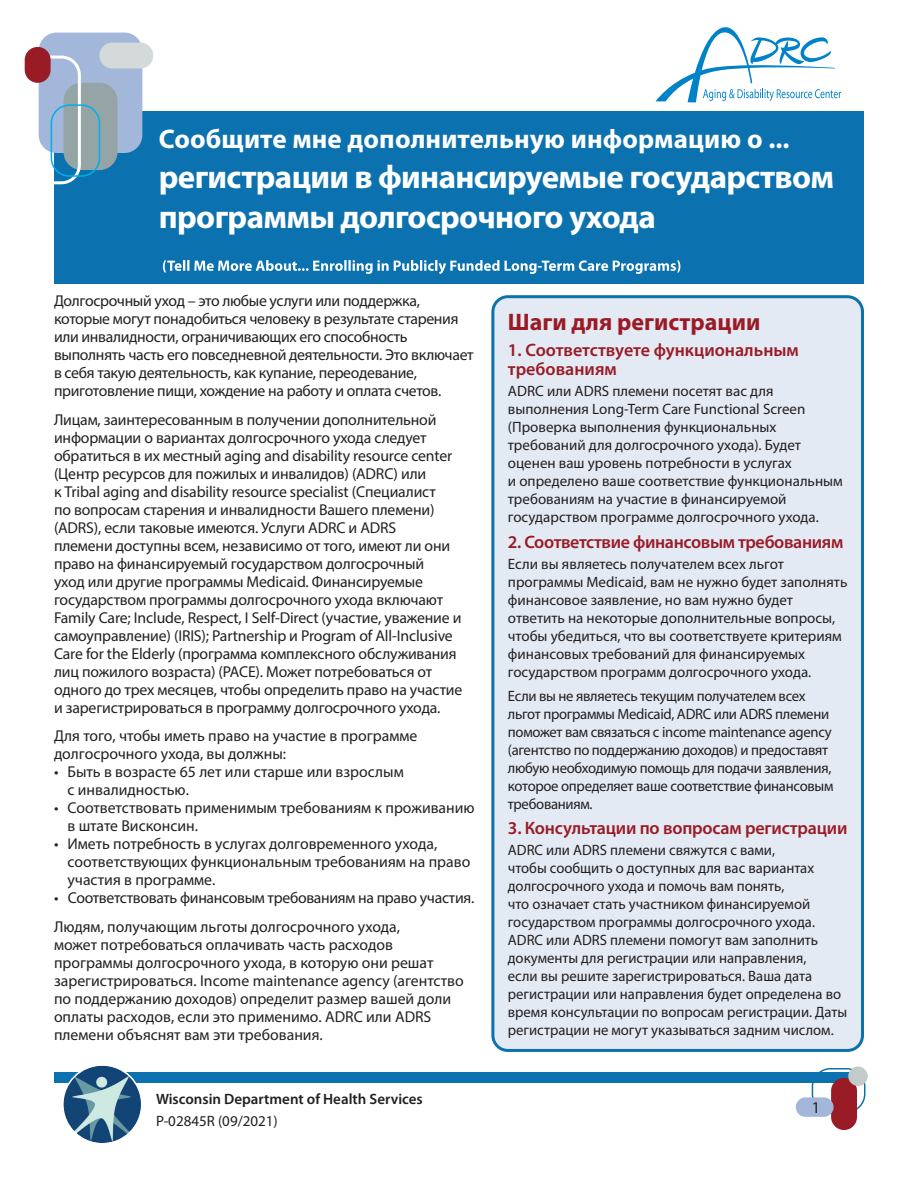
<style>
.page{position:relative;width:918px;height:1188px;background:#fff}
.page>*{position:absolute;margin:0;border:0;box-sizing:border-box;transform-origin:0 0}
.t1{font:700 33px/39.6px "Myriad Pro";letter-spacing:-.02em;color:#fff}
.t2{font:700 27px "Myriad Pro";letter-spacing:.005em;color:#fff}
.t3{font:700 24px "Myriad Pro";color:#991b26}
.t4{font:600 18px/19.5px "Myriad Pro";letter-spacing:-.01em;color:#991b26}
.t5{font:16.5px "Myriad Pro";color:#231f20}
.t6{font:15.75px/18px "Myriad Pro";letter-spacing:-.01em;color:#231f20}
.t7{font:15px/18px "Myriad Pro";color:#231f20}
.t8{font:15px/18px "Myriad Pro";letter-spacing:-.02em;color:#231f20}
.t9{font:600 15px "Myriad Pro";color:#231f20}
</style>
<div class="page">
<div style="left:54px;top:111px;width:810px;height:173px;background:#0c72af"></div>
<svg style="left:655px;top:27px;width:186px;height:75px"></svg>
<div style="left:39px;top:33px;width:103px;height:120px;background:#a2b7d9;border-radius:18px"></div>
<div style="left:64px;top:83px;width:54px;height:87px;background:#95a5a6;border-radius:18px"></div>
<div style="left:99px;top:43px;width:54px;height:26px;background:#d4d9da;border-radius:13px"></div>
<div style="left:20px;top:56px;width:61px;height:128px;border:3px solid #fff;border-radius:18px"></div>
<div style="left:25px;top:47px;width:26px;height:36px;background:#991b26;border-radius:13px"></div>
<div style="left:51px;top:104px;width:49px;height:73px;border:2px solid #00aeef;border-radius:18px"></div>
<div style="left:54px;top:1072px;width:810px;height:11px;background:#0c72af"></div>
<div style="left:812px;top:1068px;width:53px;height:45px;border:2px solid #0c72af;border-radius:18px"></div>
<img style="left:63px;top:1065px;width:79px;height:79px;border-radius:39px">
<div style="left:62px;top:1064px;width:80px;height:81px;border:2px solid #fff;border-radius:50%"></div>
<div style="left:831px;top:1078px;width:26px;height:52px;background:#991b26;border-radius:13px"></div>
<div style="left:848px;top:1066px;width:20px;height:20px;background:#c3caca;border-radius:50%"></div>
<div style="left:796px;top:1097px;width:38px;height:20px;background:#a2b7d9;border-radius:10px"></div>
<svg style="left:163px;top:260px;width:517px;height:14px"></svg>
<div style="left:493px;top:297px;width:369px;height:753px;background:#e4eaf4;border-radius:15px"></div>
<div style="left:491px;top:295px;width:373px;height:757px;border:3px solid #0c72af;border-radius:15px"></div>
<h2 class="t2" style="left:159px;top:121px;width:632px">Сообщите мне дополнительную информацию о ...</h2>
<h1 class="t1" style="left:159px;top:156px;width:677px">регистрации в финансируемые государством программы долгосрочного ухода</h1>
<p class="t6" style="left:54px;top:291px;width:421px">Долгосрочный уход – это любые услуги или поддержка, которые могут понадобиться человеку в результате старения или инвалидности, ограничивающих его способность выполнять часть его повседневной деятельности. Это включает в себя такую деятельность, как купание, переодевание, приготовление пищи, хождение на работу и оплата счетов.</p>
<p class="t6" style="left:54px;top:410px;width:410px">Лицам, заинтересованным в получении дополнительной информации о вариантах долгосрочного ухода следует обратиться в их местный aging and disability resource center (Центр ресурсов для пожилых и инвалидов) (ADRC) или<br>к Tribal aging and disability resource specialist (Специалист<br>по вопросам старения и инвалидности Вашего племени) (ADRS), если таковые имеются. Услуги ADRC и ADRS<br>племени доступны всем, независимо от того, имеют ли они право на финансируемый государством долгосрочный<br>уход или другие программы Medicaid. Финансируемые государством программы долгосрочного ухода включают Family Care; Include, Respect, I Self-Direct (участие, уважение и самоуправление) (IRIS); Partnership и Program of All-Inclusive Care for the Elderly (программа комплексного обслуживания лиц пожилого возраста) (PACE). Может потребоваться от одного до трех месяцев, чтобы определить право на участие и зарегистрироваться в программу долгосрочного ухода.</p>
<p class="t6" style="left:54px;top:727px;width:365px">Для того, чтобы иметь право на участие в программе долгосрочного ухода, вы должны:</p>
<p class="t6" style="left:68px;top:763px;width:338px;text-indent:-14px">• Быть в возрасте 65 лет или старше или взрослым с инвалидностью.</p>
<p class="t6" style="left:68px;top:799px;width:409px;text-indent:-14px">• Соответствовать применимым требованиям к проживанию в штате Висконсин.</p>
<p class="t6" style="left:68px;top:835px;width:404px;text-indent:-14px">• Иметь потребность в услугах долговременного ухода, соответствующих функциональным требованиям на право участия в программе.</p>
<p class="t6" style="left:54px;top:883px;width:422px;line-height:28.8px">• Соответствовать финансовым требованиям на право участия.<br>Людям, получающим льготы долгосрочного ухода,</p>
<p class="t6" style="left:54px;top:936px;width:411px">может потребоваться оплачивать часть расходов программы долгосрочного ухода, в которую они решат зарегистрироваться. Income maintenance agency (агентство по поддержанию доходов) определит размер вашей доли оплаты расходов, если это применимо. ADRC или ADRS племени объяснят вам эти требования.</p>
<p class="t9" style="left:156px;top:1090px;width:268px">Wisconsin Department of Health Services</p>
<p class="t7" style="left:156px;top:1112px;width:123px">P-02845R (09/2021)</p>
<h3 class="t3" style="left:508px;top:306px;width:254px">Шаги для регистрации</h3>
<p class="t4" style="left:508px;top:339px;width:292px">1. Соответствуете функциональным требованиям</p>
<p class="t7" style="left:508px;top:382px;width:336px">ADRC или ADRS племени посетят вас для выполнения Long-Term Care Functional Screen (Проверка выполнения функциональных требований для долгосрочного ухода). Будет оценен ваш уровень потребности в услугах<br>и определено ваше соответствие функциональным требованиям на участие в финансируемой государством программе долгосрочного ухода.</p>
<p class="t4" style="left:508px;top:531px;width:337px">2. Соответствие финансовым требованиям</p>
<p class="t7" style="left:508px;top:554px;width:341px">Если вы являетесь получателем всех льгот программы Medicaid, вам не нужно будет заполнять финансовое заявление, но вам нужно будет ответить на некоторые дополнительные вопросы, чтобы убедиться, что вы соответствуете критериям финансовых требований для финансируемых государством программ долгосрочного ухода.</p>
<p class="t8" style="left:508px;top:686px;width:327px">Если вы не являетесь текущим получателем всех льгот программы Medicaid, ADRC или ADRS племени поможет вам связаться с income maintenance agency (агентство по поддержанию доходов) и предоставят любую необходимую помощь для подачи заявления, которое определяет ваше соответствие финансовым требованиям.</p>
<p class="t4" style="left:508px;top:818px;width:341px">3. Консультации по вопросам регистрации</p>
<p class="t7" style="left:508px;top:841px;width:341px">ADRC или ADRS племени свяжутся с вами,<br>чтобы сообщить о доступных для вас вариантах долгосрочного ухода и помочь вам понять,<br>что означает стать участником финансируемой государством программы долгосрочного ухода.<br>ADRC или ADRS племени помогут вам заполнить документы для регистрации или направления,<br>если вы решите зарегистрироваться. Ваша дата регистрации или направления будет определена во время консультации по вопросам регистрации. Даты регистрации не могут указываться задним числом.</p>
<p class="t5" style="left:812px;top:1098px;width:10px">1</p>
</div>
